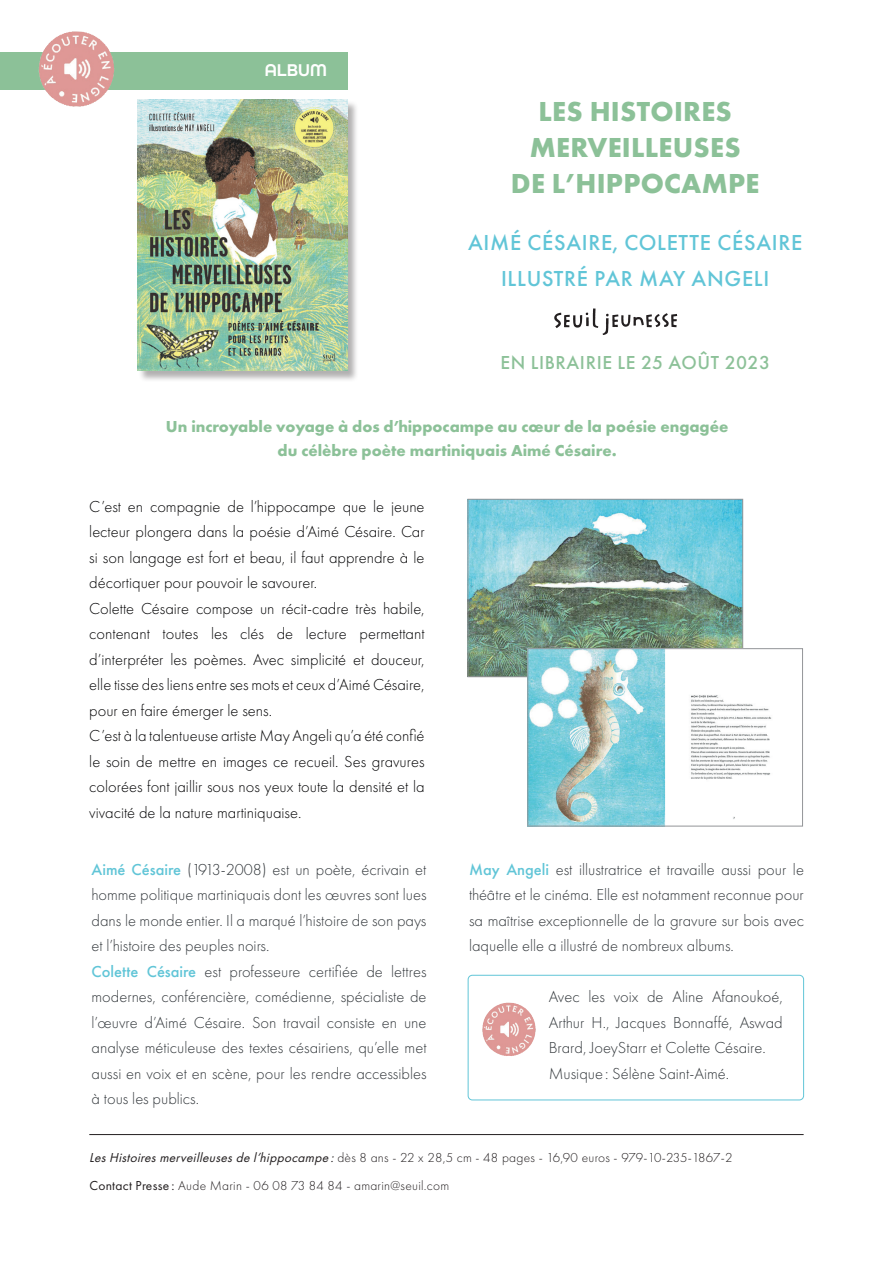
<style>
.page{position:relative;width:893px;height:1263px;background:#fff}
.page>*{position:absolute;margin:0;border:0;box-sizing:border-box;transform-origin:0 0}
.t1{font:700 28.5px/36px "Futura PT";letter-spacing:.01em;color:#8cc198;text-align:center}
.t2{font:500 22.5px/36px "Futura PT";letter-spacing:.03em;color:#61c5d7;text-align:center}
.t3{font:500 19.5px "Futura PT";letter-spacing:.03em;color:#8cc198}
.t4{font:600 18px "All Round Gothic W01";color:#fff}
.t5{font:300 16.5px/25.5px "Futura PT";color:#32373b}
.t6{font:300 16.5px/25.5px "Futura PT";color:#000002}
.t7{font:700 16.5px/24px "Futura PT";color:#8cc198;text-align:center}
.t8{font:300 13.5px "Futura PT";letter-spacing:.02em;color:#231f20}
.s1{font-weight:500;color:#61c5d7}
.s2{font-weight:400;font-style:italic}
.s3{font-weight:400}
</style>
<div class="page">
<div style="left:138px;top:100px;width:221px;height:282px;background:#231f20;opacity:.35"></div>
<img style="left:137px;top:100px;width:210px;height:270px">
<img style="left:554px;top:308px;width:124px;height:27px">
<img style="left:470px;top:501px;width:271px;height:174px">
<div style="left:468px;top:499px;width:275px;height:178px;border:1px solid #939598"></div>
<img style="left:530px;top:650px;width:242px;height:174px">
<div style="left:528px;top:648px;width:275px;height:178px;border:1px solid #939598"></div>
<div style="left:0;top:52px;width:347px;height:37px;background:#8cc198"></div>
<img style="left:39px;top:31px;width:75px;height:76px">
<hr style="left:89px;top:1134px;width:715px;height:1px;background:#231f20">
<img style="left:482px;top:1003px;width:54px;height:53px">
<div style="left:468px;top:975px;width:336px;height:125px;border:1px solid #61c5d7;border-radius:4px"></div>
<p class="t4" style="left:265px;top:60px;width:64px">ALBUM</p>
<h1 class="t1" style="left:511px;top:93px;width:250px">LES HISTOIRES<br>MERVEILLEUSES<br>DE L’HIPPOCAMPE</h1>
<h2 class="t2" style="left:468px;top:225px;width:336px">AIMÉ CÉSAIRE, COLETTE CÉSAIRE<br>ILLUSTRÉ PAR MAY ANGELI</h2>
<p class="t3" style="left:500px;top:351px;width:271px">EN LIBRAIRIE LE 25 AOÛT 2023</p>
<p class="t7" style="left:166px;top:414px;width:564px">Un incroyable voyage à dos d’hippocampe au cœur de la poésie engagée du célèbre poète martiniquais Aimé Césaire.</p>
<p class="t6" style="left:89px;top:494px;width:337px">C’est en compagnie de l’hippocampe que le jeune lecteur plongera dans la poésie d’Aimé Césaire. Car si son langage est fort et beau, il faut apprendre à le décortiquer pour pouvoir le savourer.<br>Colette Césaire compose un récit-cadre très habile, contenant toutes les clés de lecture permettant d’interpréter les poèmes. Avec simplicité et douceur, elle tisse des liens entre ses mots et ceux d’Aimé Césaire, pour en faire émerger le sens.<br>C’est à la talentueuse artiste May Angeli qu’a été confié le soin de mettre en images ce recueil. Ses gravures colorées font jaillir sous nos yeux toute la densité et la vivacité de la nature martiniquaise.</p>
<p class="t5" style="left:92px;top:857px;width:336px"><span class="s1">Aimé Césaire</span> (1913-2008) est un poète, écrivain et homme politique martiniquais dont les œuvres sont lues dans le monde entier. Il a marqué l’histoire de son pays et l’histoire des peuples noirs.<br><span class="s1">Colette Césaire</span> est professeure certifiée de lettres modernes, conférencière, comédienne, spécialiste de l’œuvre d’Aimé Césaire. Son travail consiste en une analyse méticuleuse des textes césairiens, qu’elle met aussi en voix et en scène, pour les rendre accessibles à tous les publics.</p>
<p class="t5" style="left:469px;top:856px;width:336px;text-align:justify"><span class="s1">May Angeli</span> est illustratrice et travaille aussi pour le théâtre et le cinéma. Elle est notamment reconnue pour sa maîtrise exceptionnelle de la gravure sur bois avec laquelle elle a illustré de nombreux albums.</p>
<p class="t5" style="left:549px;top:984px;width:235px">Avec les voix de Aline Afanoukoé, Arthur H., Jacques Bonnaffé, Aswad Brard, JoeyStarr et Colette Césaire.<br>Musique : Sélène Saint-Aimé.</p>
<p class="t8" style="left:89px;top:1150px;width:645px"><span class="s2">LesHistoiresmerveilleusesde l’hippocampe:</span>dès 8 ans - 22 x 28,5 cm - 48 pages - 16,90 euros - 979-10-235-1867-2</p>
<p class="t8" style="left:89px;top:1177px;width:361px"><span class="s3">Contact Presse :</span> Aude Marin - 06 08 73 84 84 - amarin@seuil.com</p>
</div>
